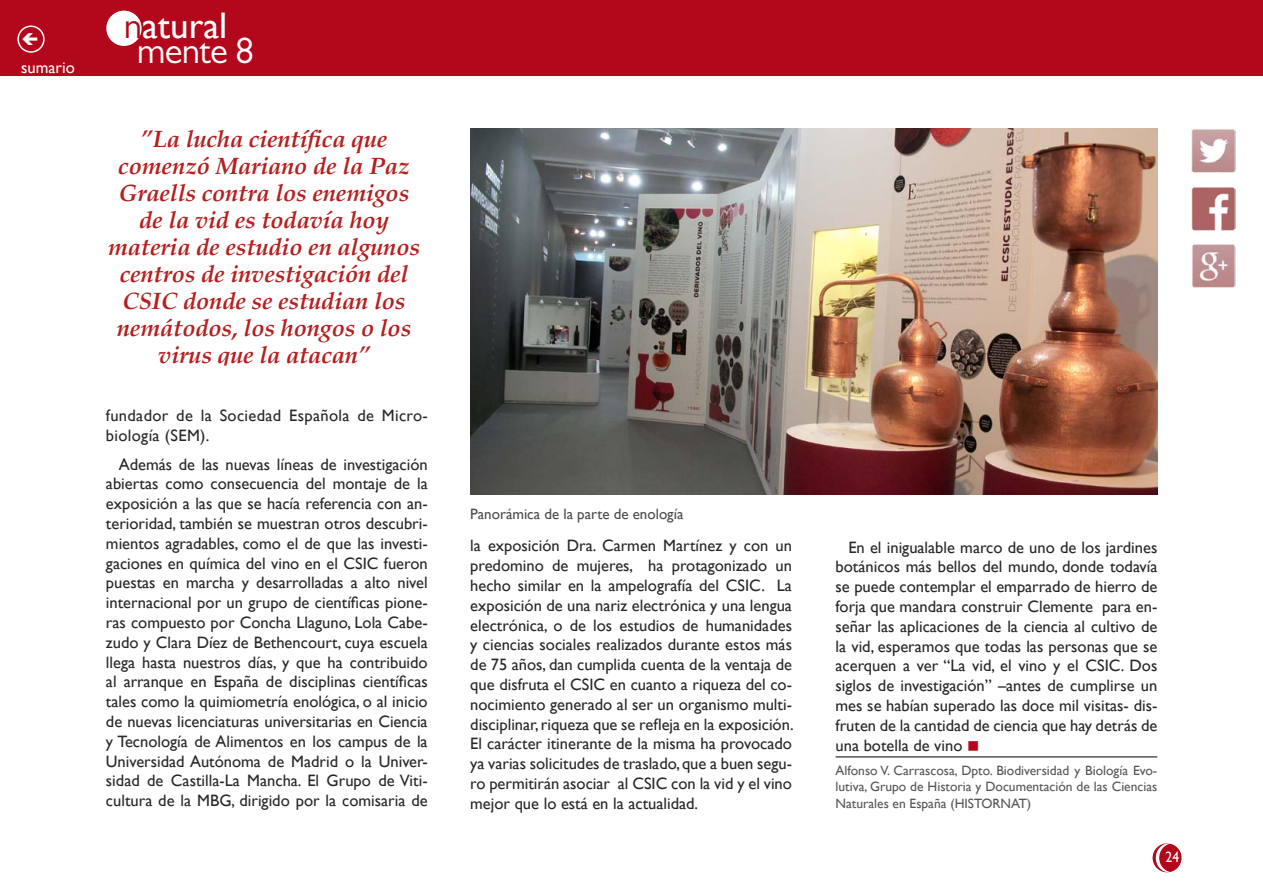
<style>
.page{position:relative;width:1263px;height:893px;background:#fff}
.page>*{position:absolute;margin:0;border:0;box-sizing:border-box;transform-origin:0 0}
.t1{font:37.05px "Gill Sans";color:#fff}
.t2{font:37.05px "Gill Sans MT Pro";letter-spacing:-.02em;color:#fff}
.t3{font:italic 700 24px/27px "Palatino";letter-spacing:-.01em;color:#b61f1f;text-align:center}
.t4{font:16.5px/19.8px "Gill Sans";color:#282829;text-align:justify}
.t5{font:16.5px/19.8px "Gill Sans";letter-spacing:.02em;color:#282829}
.t6{font:16.5px "Gill Sans";color:#fff}
.t7{font:15px "Gill Sans";color:#4b4b4d}
.t8{font:15px "Gill Sans";color:#fff;scale:.9 1}
.t9{font:13.5px/16.2px "Gill Sans";color:#555658;text-align:justify}
.s1{font-family:"Gill Sans MT Pro";color:#b3071b}
.s2{color:#b3071b}
</style>
<div class="page">
<div style="left:1153px;top:844px;width:28px;height:28px;background:#b3071b;border-radius:50%"></div>
<div style="left:1152px;top:843px;width:29px;height:29px;border:2px solid #b3071b;border-radius:50%"></div>
<div style="left:0;top:0;width:1263px;height:76px;background:#b3071b"></div>
<div style="left:107px;top:11px;width:34px;height:34px;background:#fff;border-radius:50%"></div>
<div style="left:106px;top:11px;width:36px;height:35px;border:2px solid #fff;border-radius:50%"></div>
<svg style="left:1156px;top:843px;width:15px;height:29px"></svg>
<div style="left:17px;top:26px;width:28px;height:27px;border:2px solid #fff;border-radius:50%"></div>
<img style="left:1191px;top:187px;width:44px;height:43px">
<img style="left:1191px;top:129px;width:44px;height:44px">
<img style="left:1191px;top:244px;width:44px;height:44px">
<img style="left:470px;top:129px;width:687px;height:365px">
<hr style="left:835px;top:756px;width:322px;height:1px;background:#000">
<p class="t6" style="left:21px;top:58px;width:55px">sumario</p>
<h1 class="t1" style="left:124px;top:4px;width:105px"><span class="s1">n</span>atural</h1>
<h1 class="t2" style="left:137px;top:28px;width:119px">mente 8</h1>
<h2 class="t3" style="left:108px;top:126px;width:313px">”La lucha científica que comenzó Mariano de la Paz<br>Graells contra los enemigos de la vid es todavía hoy materia de estudio en algunos centros de investigación del<br>CSIC donde se estudian los nemátodos, los hongos o los virus que la atacan”</h2>
<p class="t5" style="left:106px;top:406px;width:323px">fundador de la Sociedad Española de Micro&shy;biología (SEM).</p>
<p class="t4" style="left:106px;top:454px;width:323px;text-indent:13px">Además de las nuevas líneas de investigación abiertas como consecuencia del montaje de la exposición a las que se hacía referencia con an&shy;terioridad, también se muestran otros descubri&shy;mientos agradables, como el de que las investi&shy;gaciones en química del vino en el CSIC fueron puestas en marcha y desarrolladas a alto nivel internacional por un grupo de científicas pione&shy;ras compuesto por Concha Llaguno, Lola Cabe&shy;zudo y Clara Díez de Bethencourt, cuya escuela llega hasta nuestros días, y que ha contribuido al arranque en España de disciplinas científicas tales como la quimiometría enológica, o al inicio de nuevas licenciaturas universitarias en Ciencia y Tecnología de Alimentos en los campus de la Universidad Autónoma de Madrid o la Univer&shy;sidad de Castilla-La Mancha. El Grupo de Viti&shy;cultura de la MBG, dirigido por la comisaria de</p>
<p class="t7" style="left:470px;top:505px;width:215px">Panorámica de la parte de enología</p>
<p class="t4" style="left:470px;top:536px;width:325px">la exposición Dra. Carmen Martínez y con un predomino de mujeres, ha protagonizado un hecho similar en la ampelografía del CSIC. La exposición de una nariz electrónica y una lengua electrónica, o de los estudios de humanidades y ciencias sociales realizados durante estos más de 75 años, dan cumplida cuenta de la ventaja de que disfruta el CSIC en cuanto a riqueza del co&shy;nocimiento generado al ser un organismo multi&shy;disciplinar, riqueza que se refleja en la exposición.<br>El carácter itinerante de la misma ha provocado ya varias solicitudes de traslado, que a buen segu&shy;ro permitirán asociar al CSIC con la vid y el vino mejor que lo está en la actualidad.</p>
<p class="t4" style="left:835px;top:537px;width:323px;text-indent:13px">En el inigualable marco de uno de los jardines botánicos más bellos del mundo, donde todavía se puede contemplar el emparrado de hierro de forja que mandara construir Clemente para en&shy;señar las aplicaciones de la ciencia al cultivo de la vid, esperamos que todas las personas que se acerquen a ver “La vid, el vino y el CSIC. Dos siglos de investigación” –antes de cumplirse un mes se habían superado las doce mil visitas- dis&shy;fruten de la cantidad de ciencia que hay detrás de una botella de vino <span class="s2">■</span></p>
<p class="t9" style="left:835px;top:763px;width:323px">Alfonso V. Carrascosa, Dpto. Biodiversidad y Biología Evo&shy;lutiva, Grupo de Historia y Documentación de las Ciencias Naturales en España (HISTORNAT)</p>
<p class="t8" style="left:1165px;top:849px;width:16px">24</p>
</div>
